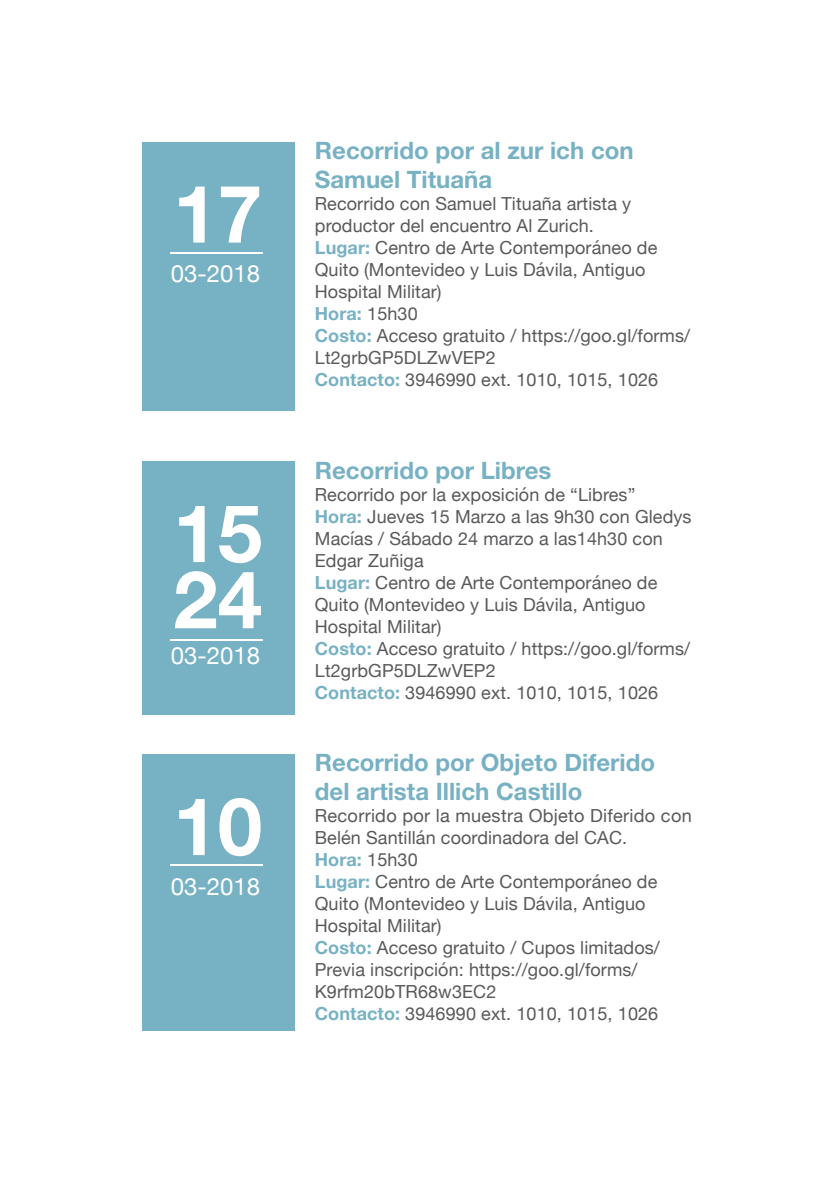
<style>
.page{position:relative;width:834px;height:1191px;background:#fff}
.page>*{position:absolute;margin:0;border:0;box-sizing:border-box;transform-origin:0 0}
.t1{font:700 80px/66.2px "Helvetica Neue LT Std";color:#fff}
.t2{font:700 24px/28.8px "Helvetica Neue LT Std";color:#77b1c4}
.t3{font:24px "Helvetica Neue";color:#fff}
.t4{font:18px/22px "Helvetica Neue";letter-spacing:.005em;color:#58595b}
.s1{font-weight:700;color:#77b1c4}
</style>
<div class="page">
<div style="left:142px;top:142px;width:152px;height:268px;background:#77b1c4"></div>
<hr style="left:171px;top:252px;width:92px;height:2px;background:#fff">
<div style="left:142px;top:461px;width:152px;height:253px;background:#77b1c4"></div>
<hr style="left:171px;top:639px;width:92px;height:2px;background:#fff">
<div style="left:142px;top:754px;width:152px;height:276px;background:#77b1c4"></div>
<hr style="left:171px;top:864px;width:92px;height:2px;background:#fff">
<h1 class="t1" style="left:173px;top:179px;width:90px">17</h1>
<h2 class="t3" style="left:171px;top:256px;width:91px">03-2018</h2>
<h1 class="t1" style="left:173px;top:498px;width:90px">15<br>24</h1>
<h2 class="t3" style="left:171px;top:638px;width:91px">03-2018</h2>
<h1 class="t1" style="left:173px;top:791px;width:90px">10</h1>
<h2 class="t3" style="left:171px;top:869px;width:91px">03-2018</h2>
<h2 class="t2" style="left:315px;top:135px;width:320px">Recorrido por al zur ich con<br>Samuel Tituaña</h2>
<p class="t4" style="left:315px;top:193px;width:377px">Recorrido con Samuel Tituaña artista y productor del encuentro Al Zurich.<br><span class="s1">Lugar:</span> Centro de Arte Contemporáneo de<br>Quito (Montevideo y Luis Dávila, Antiguo<br>Hospital Militar)<br><span class="s1">Hora:</span> 15h30<br><span class="s1">Costo:</span> Acceso gratuito / https://goo.gl/forms/<br>Lt2grbGP5DLZwVEP2<br><span class="s1">Contacto:</span> 3946990 ext. 1010, 1015, 1026</p>
<h2 class="t2" style="left:315px;top:455px;width:238px">Recorrido por Libres</h2>
<p class="t4" style="left:315px;top:484px;width:378px">Recorrido por la exposición de “Libres”<br><span class="s1">Hora:</span> Jueves 15 Marzo a las 9h30 con Gledys Macías / Sábado 24 marzo a las14h30 con Edgar Zuñiga<br><span class="s1">Lugar:</span> Centro de Arte Contemporáneo de Quito (Montevideo y Luis Dávila, Antiguo Hospital Militar)<br><span class="s1">Costo:</span> Acceso gratuito / https://goo.gl/forms/ Lt2grbGP5DLZwVEP2<br><span class="s1">Contacto:</span> 3946990 ext. 1010, 1015, 1026</p>
<h2 class="t2" style="left:315px;top:748px;width:341px">Recorrido por Objeto Diferido del artista Illich Castillo</h2>
<p class="t4" style="left:315px;top:806px;width:378px">Recorrido por la muestra Objeto Diferido con Belén Santillán coordinadora del CAC.<br><span class="s1">Hora:</span> 15h30<br><span class="s1">Lugar:</span> Centro de Arte Contemporáneo de Quito (Montevideo y Luis Dávila, Antiguo Hospital Militar)<br><span class="s1">Costo:</span> Acceso gratuito / Cupos limitados/ Previa inscripción: https://goo.gl/forms/ K9rfm20bTR68w3EC2<br><span class="s1">Contacto:</span> 3946990 ext. 1010, 1015, 1026</p>
</div>
